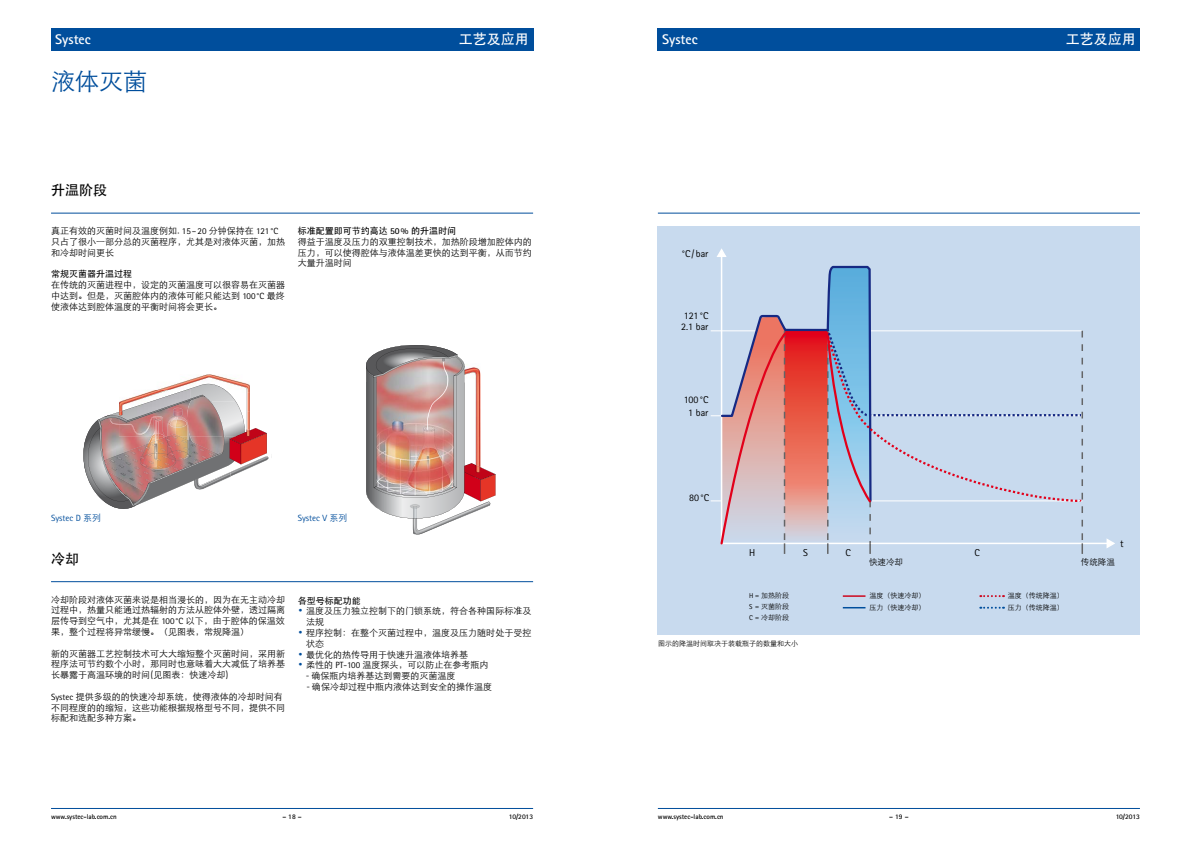
<style>
.page{position:relative;width:1191px;height:842px;background:#fff}
.page>*{position:absolute;margin:0;border:0;box-sizing:border-box;transform-origin:0 0}
.t1{font:24px "ST Xihei";color:#004e9c}
.t2{font:700 14px "Rotis Sans Serif";color:#fff}
.t3{font:14px "ST Heiti";color:#fff}
.t4{font:14px "ST Heiti";color:#000}
.t5{font:10.5px "Rotis Sans Serif";color:#000}
.t6{font:10px/10.8px "Rotis Sans Serif";color:#000}
.t7{font:9px/10.8px "ST Xihei";color:#000}
.t8{font:9px "ST Heiti";color:#000}
.t9{font:9px "Rotis Sans Serif";color:#004e9c}
.t10{font:8.5px "ST Xihei";color:#000}
.t11{font:7px/10.8px "ST Xihei";color:#000;text-align:justify}
.t12{font:700 7px "Rotis Sans Serif";color:#000}
.s1{font-family:"Rotis Sans Serif"}
.s2{font-family:"Rotis Sans Serif";font-weight:700}
.s3{font-family:"ST Xihei"}
.s4{color:#004e9c}
</style>
<div class="page">
<hr style="left:51px;top:808px;width:482px;height:1px;background:#004e9c">
<hr style="left:658px;top:808px;width:482px;height:1px;background:#004e9c">
<hr style="left:51px;top:213px;width:482px;height:1px;background:#004e9c">
<hr style="left:658px;top:213px;width:482px;height:1px;background:#004e9c">
<div style="left:658px;top:28px;width:482px;height:23px;background:#004e9c"></div>
<div style="left:51px;top:28px;width:482px;height:23px;background:#004e9c"></div>
<div style="left:658px;top:227px;width:482px;height:408px;background:#c8daee"></div>
<hr style="left:710px;top:415px;width:372px;height:1px;background:#fff">
<hr style="left:710px;top:330px;width:372px;height:1px;background:#fff">
<hr style="left:710px;top:500px;width:372px;height:1px;background:#fff">
<svg style="left:1106px;top:542px;width:9px;height:6px"></svg>
<svg style="left:719px;top:264px;width:364px;height:290px"></svg>
<img style="left:366px;top:345px;width:129px;height:189px">
<svg style="left:83px;top:374px;width:186px;height:135px"></svg>
<hr style="left:843px;top:595px;width:22px;height:2px;background:#cd071e">
<svg style="left:980px;top:595px;width:24px;height:2px"></svg>
<svg style="left:843px;top:607px;width:22px;height:1px"></svg>
<svg style="left:980px;top:607px;width:24px;height:2px"></svg>
<hr style="left:51px;top:581px;width:482px;height:1px;background:#004e9c">
<h2 class="t2" style="left:55px;top:30px;width:37px">Systec</h2>
<h2 class="t3" style="left:459px;top:32px;width:71px">工艺及应用</h2>
<h2 class="t2" style="left:662px;top:30px;width:37px">Systec</h2>
<h2 class="t3" style="left:1065px;top:32px;width:71px">工艺及应用</h2>
<h1 class="t1" style="left:51px;top:69px;width:98px">液体灭菌</h1>
<h2 class="t4" style="left:51px;top:183px;width:58px">升温阶段</h2>
<p class="t7" style="left:51px;top:225px;width:235px">真正有效的灭菌时间及温度例如. <span class="s1">15–20</span> 分钟保持在 <span class="s1">121 °C</span>只占了很小一部分总的灭菌程序，尤其是对液体灭菌，加热和冷却时间更长</p>
<p class="t8" style="left:51px;top:269px;width:83px">常规灭菌器升温过程</p>
<p class="t7" style="left:51px;top:279px;width:235px;text-align:justify">在传统的灭菌进程中，设定的灭菌温度可以很容易在灭菌器中达到。但是，灭菌腔体内的液体可能只能达到 <span class="s1">100 °C</span> 最终使液体达到腔体温度的平衡时间将会更长。</p>
<p class="t8" style="left:298px;top:226px;width:160px">标准配置即可节约高达 <span class="s2">50%</span> 的升温时间</p>
<p class="t7" style="left:298px;top:236px;width:236px;text-align:justify">得益于温度及压力的双重控制技术，加热阶段增加腔体内的压力，可以使得腔体与液体温差更快的达到平衡，从而节约大量升温时间</p>
<p class="t9" style="left:51px;top:513px;width:52px">Systec D <span class="s3">系列</span></p>
<p class="t9" style="left:298px;top:513px;width:51px">Systec V <span class="s3">系列</span></p>
<h2 class="t4" style="left:51px;top:552px;width:30px">冷却</h2>
<p class="t7" style="left:51px;top:594px;width:235px;text-align:justify">冷却阶段对液体灭菌来说是相当漫长的，因为在无主动冷却过程中，热量只能通过热辐射的方法从腔体外壁，透过隔离层传导到空气中，尤其是在 <span class="s1">100 °C</span> 以下，由于腔体的保温效果，整个过程将异常缓慢。（见图表，常规降温）</p>
<p class="t7" style="left:51px;top:648px;width:235px;text-align:justify">新的灭菌器工艺控制技术可大大缩短整个灭菌时间，采用新程序法可节约数个小时，那同时也意味着大大减低了培养基长暴露于高温环境的时间(见图表：快速冷却)</p>
<p class="t7" style="left:51px;top:691px;width:235px"><span class="s1">Systec</span> 提供多级的的快速冷却系统，使得液体的冷却时间有不同程度的的缩短，这些功能根据规格型号不同，提供不同标配和选配多种方案。</p>
<p class="t8" style="left:298px;top:596px;width:64px">各型号标配功能</p>
<p class="t7" style="left:306px;top:606px;width:226px;text-indent:-9px"><span class="s4">•</span> 温度及压力独立控制下的门锁系统，符合各种国际标准及法规</p>
<p class="t7" style="left:306px;top:627px;width:226px;text-indent:-9px"><span class="s4">•</span> 程序控制：在整个灭菌过程中，温度及压力随时处于受控状态</p>
<p class="t7" style="left:298px;top:649px;width:172px"><span class="s4">•</span> 最优化的热传导用于快速升温液体培养基</p>
<p class="t7" style="left:298px;top:660px;width:192px"><span class="s4">•</span> 柔性的 <span class="s1">PT-100</span> 温度探头，可以防止在参考瓶内</p>
<p class="t7" style="left:306px;top:670px;width:151px">- 确保瓶内培养基达到需要的灭菌温度</p>
<p class="t7" style="left:307px;top:681px;width:187px">- 确保冷却过程中瓶内液体达到安全的操作温度</p>
<p class="t6" style="left:681px;top:248px;width:28px">°C/ bar</p>
<p class="t6" style="left:681px;top:310px;width:29px">121 °C<br>2.1 bar</p>
<p class="t6" style="left:684px;top:394px;width:26px;line-height:12.6px;text-align:center">100 °C<br>1 bar</p>
<p class="t6" style="left:689px;top:492px;width:21px">80°C</p>
<p class="t5" style="left:1120px;top:537px;width:5px">t</p>
<p class="t6" style="left:749px;top:547px;width:8px">H</p>
<p class="t6" style="left:803px;top:547px;width:6px">S</p>
<p class="t6" style="left:845px;top:547px;width:7px">C</p>
<p class="t6" style="left:974px;top:547px;width:7px">C</p>
<p class="t10" style="left:869px;top:558px;width:35px">快速冷却</p>
<p class="t10" style="left:1081px;top:558px;width:35px">传统降温</p>
<p class="t11" style="left:749px;top:590px;width:41px"><span class="s1">H =</span> 加热阶段<span class="s1">S =</span> 灭菌阶段<span class="s1">C =</span> 冷却阶段</p>
<p class="t11" style="left:869px;top:590px;width:57px">温度（快速冷却）</p>
<p class="t11" style="left:1007px;top:590px;width:57px">温度（传统降温）</p>
<p class="t11" style="left:869px;top:602px;width:57px">压力（快速冷却）</p>
<p class="t11" style="left:1007px;top:602px;width:57px">压力（传统降温）</p>
<p class="t11" style="left:658px;top:638px;width:141px">图示的降温时间取决于装载瓶子的数量和大小</p>
<p class="t12" style="left:282px;top:812px;width:21px">– 18 –</p>
<p class="t12" style="left:509px;top:812px;width:26px">10/2013</p>
<p class="t12" style="left:889px;top:812px;width:21px">– 19 –</p>
<p class="t12" style="left:1115px;top:812px;width:26px">10/2013</p>
<p class="t12" style="left:51px;top:812px;width:67px">www.systec-lab.com.cn</p>
<p class="t12" style="left:658px;top:812px;width:67px">www.systec-lab.com.cn</p>
</div>
